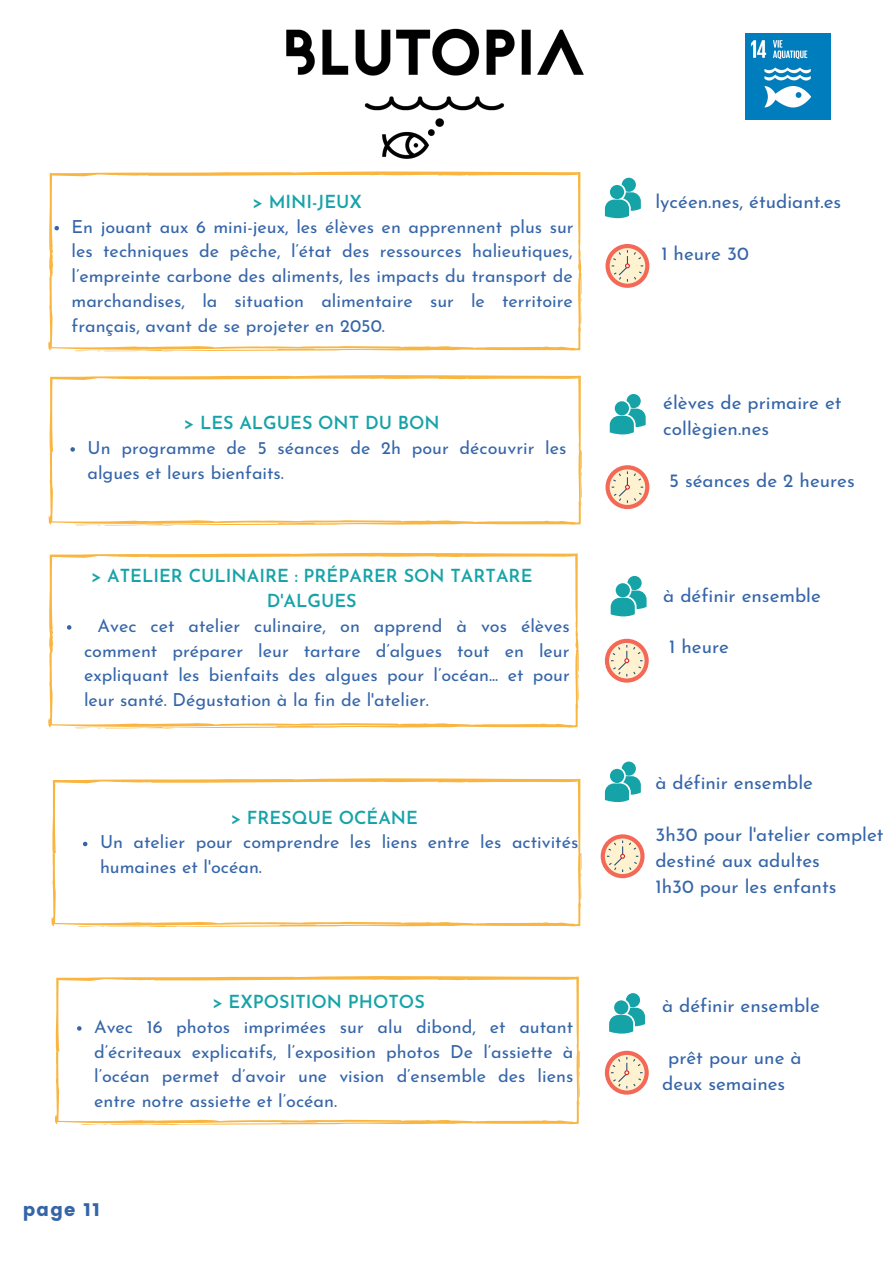
<style>
.page{position:relative;width:893px;height:1264px;background:#fff}
.page>*{position:absolute;margin:0;border:0;box-sizing:border-box;transform-origin:0 0}
.t1{font:18.9px/25.8px "Josefin Sans";color:#3565a9}
.t2{font:18px/24.8px "Josefin Sans";color:#3565a9;text-align:justify}
.t3{font:600 18px/24.8px "Josefin Sans";color:#16a3a8;text-align:center}
.t4{font:18px "Poppins";letter-spacing:.07em;color:#3565a9}
</style>
<div class="page">
<svg style="left:605px;top:244px;width:44px;height:44px"></svg>
<svg style="left:609px;top:248px;width:36px;height:36px"></svg>
<svg style="left:611px;top:250px;width:32px;height:32px"></svg>
<svg style="left:605px;top:178px;width:35px;height:40px"></svg>
<svg style="left:605px;top:638px;width:43px;height:44px"></svg>
<svg style="left:609px;top:643px;width:35px;height:35px"></svg>
<svg style="left:611px;top:645px;width:31px;height:31px"></svg>
<svg style="left:610px;top:576px;width:36px;height:40px"></svg>
<svg style="left:600px;top:834px;width:44px;height:44px"></svg>
<svg style="left:604px;top:838px;width:36px;height:36px"></svg>
<svg style="left:607px;top:840px;width:31px;height:32px"></svg>
<svg style="left:605px;top:761px;width:35px;height:41px"></svg>
<svg style="left:51px;top:778px;width:530px;height:149px"></svg>
<svg style="left:48px;top:553px;width:531px;height:176px"></svg>
<svg style="left:55px;top:976px;width:525px;height:149px"></svg>
<img style="left:286px;top:28px;width:298px;height:131px">
<img style="left:745px;top:34px;width:85px;height:85px">
<svg style="left:48px;top:171px;width:533px;height:181px"></svg>
<svg style="left:54px;top:226px;width:5px;height:4px"></svg>
<svg style="left:49px;top:375px;width:533px;height:151px"></svg>
<svg style="left:609px;top:394px;width:36px;height:40px"></svg>
<svg style="left:605px;top:465px;width:44px;height:44px"></svg>
<svg style="left:609px;top:469px;width:36px;height:36px"></svg>
<svg style="left:611px;top:471px;width:32px;height:32px"></svg>
<svg style="left:609px;top:993px;width:36px;height:40px"></svg>
<svg style="left:605px;top:1050px;width:43px;height:44px"></svg>
<svg style="left:609px;top:1054px;width:35px;height:36px"></svg>
<svg style="left:611px;top:1056px;width:31px;height:32px"></svg>
<p class="t3" style="left:253px;top:191px;width:111px">&gt; MINI-JEUX</p>
<p class="t1" style="left:655px;top:190px;width:187px">lycéen.nes, étudiant.es</p>
<p class="t1" style="left:661px;top:242px;width:89px">1 heure 30</p>
<p class="t2" style="left:72px;top:216px;width:503px">En jouant aux 6 mini-jeux, les élèves en apprennent plus sur les techniques de pêche, l’état des ressources halieutiques, l’empreinte carbone des aliments, les impacts du transport de marchandises, la situation alimentaire sur le territoire français, avant de se projeter en 2050.</p>
<p class="t3" style="left:184px;top:412px;width:257px">&gt; LES ALGUES ONT DU BON</p>
<p class="t2" style="left:87px;top:437px;width:480px">Un programme de 5 séances de 2h pour découvrir les algues et leurs bienfaits.</p>
<p class="t3" style="left:91px;top:565px;width:443px">&gt; ATELIER CULINAIRE : PRÉPARER SON TARTARE<br>D'ALGUES</p>
<p class="t2" style="left:84px;top:615px;width:487px;text-indent:14px">Avec cet atelier culinaire, on apprend à vos élèves comment préparer leur tartare d’algues tout en leur expliquant les bienfaits des algues pour l’océan... et pour leur santé. Dégustation à la fin de l'atelier.</p>
<p class="t3" style="left:231px;top:806px;width:189px">&gt; FRESQUE OCÉANE</p>
<p class="t2" style="left:100px;top:831px;width:480px">Un atelier pour comprendre les liens entre les activités humaines et l'océan.</p>
<p class="t3" style="left:212px;top:991px;width:214px">&gt; EXPOSITION PHOTOS</p>
<p class="t2" style="left:94px;top:1016px;width:481px">Avec 16 photos imprimées sur alu dibond, et autant d’écriteaux explicatifs, l’exposition photos De l’assiette à l’océan permet d’avoir une vision d’ensemble des liens entre notre assiette et l’océan.</p>
<p class="t4" style="left:23px;top:1199px;width:79px">page 11</p>
<p class="t1" style="left:663px;top:391px;width:180px">élèves de primaire et collègien.nes</p>
<p class="t1" style="left:669px;top:469px;width:187px">5 séances de 2 heures</p>
<p class="t1" style="left:663px;top:584px;width:159px">à définir ensemble</p>
<p class="t1" style="left:669px;top:635px;width:61px">1 heure</p>
<p class="t1" style="left:655px;top:771px;width:159px">à définir ensemble</p>
<p class="t1" style="left:655px;top:823px;width:230px">3h30 pour l'atelier complet destiné aux adultes</p>
<p class="t1" style="left:655px;top:874px;width:182px">1h30 pour les enfants</p>
<p class="t1" style="left:662px;top:994px;width:159px">à définir ensemble</p>
<p class="t1" style="left:662px;top:1046px;width:141px;text-indent:6px">prêt pour une à deux semaines</p>
</div>
